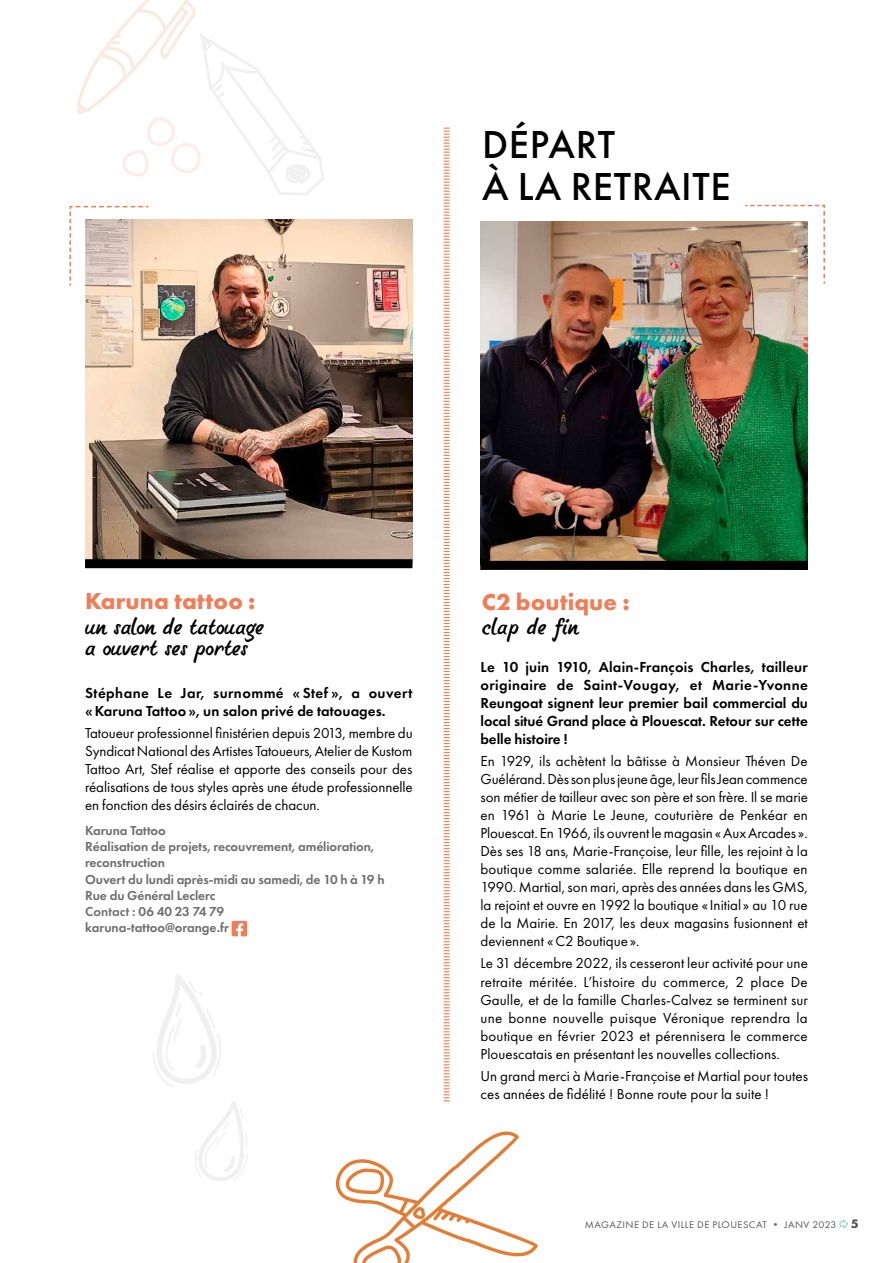
<style>
.page{position:relative;width:893px;height:1263px;background:#fff}
.page>*{position:absolute;margin:0;border:0;box-sizing:border-box;transform-origin:0 0}
.t1{font:500 40.5px/42px "Futura PT";letter-spacing:.015em;color:#000}
.t2{font:25.65px/21px "Hello Font ID Qing Hua Xing Kai";letter-spacing:-.005em;color:#000;scale:1.05 1}
.t3{font:700 24px "Futura PT";letter-spacing:.005em;color:#ef7d58}
.t4{font:15px/18px "Futura PT";letter-spacing:.005em;color:#000;text-align:justify}
.t5{font:600 15px/18px "Futura PT";letter-spacing:.005em;color:#000;text-align:justify}
.t6{font:600 13.5px/16.2px "Futura PT";letter-spacing:-.005em;color:#6e6c6c}
.t7{font:10.05px "Futura PT";letter-spacing:.04em;color:#575756;scale:1.05 1}
.s1{color:#757474}
.s2{font-size:10.35px;color:#706f6f}
.s3{font-weight:700;font-size:12.9px}
</style>
<div class="page">
<svg style="left:232px;top:921px;width:15px;height:15px"></svg>
<img style="left:85px;top:220px;width:328px;height:342px">
<svg style="left:443px;top:127px;width:7px;height:975px"></svg>
<svg style="left:336px;top:1131px;width:202px;height:132px"></svg>
<svg style="left:76px;top:0;width:248px;height:195px"></svg>
<svg style="left:153px;top:975px;width:68px;height:112px"></svg>
<svg style="left:195px;top:1101px;width:53px;height:80px"></svg>
<svg style="left:744px;top:204px;width:81px;height:80px"></svg>
<div style="left:85px;top:559px;width:327px;height:9px;background:#000"></div>
<img style="left:480px;top:222px;width:328px;height:339px">
<svg style="left:69px;top:205px;width:81px;height:82px"></svg>
<div style="left:480px;top:561px;width:328px;height:9px;background:#000"></div>
<svg style="left:839px;top:1219px;width:9px;height:9px"></svg>
<h1 class="t1" style="left:482px;top:124px;width:250px">DÉPART<br>À LA RETRAITE</h1>
<h3 class="t3" style="left:85px;top:586px;width:172px">Karuna tattoo :</h3>
<h2 class="t2" style="left:85px;top:616px;width:172px">un salon de tatouage a ouvert ses portes</h2>
<p class="t5" style="left:85px;top:684px;width:329px">Stéphane Le Jar, surnommé « Stef », a ouvert «Karuna Tattoo», un salon privé de tatouages.</p>
<p class="t4" style="left:85px;top:724px;width:329px">Tatoueur professionnel finistérien depuis 2013, membre du Syndicat National des Artistes Tatoueurs, Atelier de Kustom Tattoo Art, Stef réalise et apporte des conseils pour des réalisations de tous styles après une étude professionnelle en fonction des désirs éclairés de chacun.</p>
<p class="t6" style="left:85px;top:822px;width:301px">Karuna Tattoo<br>Réalisation de projets, recouvrement, amélioration, reconstruction<br>Ouvert du lundi après-midi au samedi, de 10 h à 19 h<br>Rue du Général Leclerc<br><span class="s1">Contact :</span> 06 40 23 74 79<br>karuna-tattoo@orange.fr</p>
<h3 class="t3" style="left:482px;top:587px;width:149px">C2 boutique :</h3>
<h2 class="t2" style="left:482px;top:617px;width:94px">clap de fin</h2>
<p class="t5" style="left:480px;top:658px;width:329px">Le 10 juin 1910, Alain-François Charles, tailleur originaire de Saint-Vougay, et Marie-Yvonne Reungoat signent leur premier bail commercial du local situé Grand place à Plouescat. Retour sur cette belle histoire !</p>
<p class="t4" style="left:480px;top:752px;width:329px">En 1929, ils achètent la bâtisse à Monsieur Théven De Guélérand. Dès son plus jeune âge, leur fils Jean commence son métier de tailleur avec son père et son frère. Il se marie en 1961 à Marie Le Jeune, couturière de Penkéar en Plouescat. En 1966, ils ouvrent le magasin «Aux Arcades ».<br>Dès ses 18 ans, Marie-Françoise, leur fille, les rejoint à la boutique comme salariée. Elle reprend la boutique en 1990. Martial, son mari, après des années dans les GMS, la rejoint et ouvre en 1992 la boutique « Initial » au 10 rue de la Mairie. En 2017, les deux magasins fusionnent et deviennent «C2 Boutique ».</p>
<p class="t4" style="left:480px;top:954px;width:329px">Le 31 décembre 2022, ils cesseront leur activité pour une retraite méritée. L’histoire du commerce, 2 place De Gaulle, et de la famille Charles-Calvez se terminent sur une bonne nouvelle puisque Véronique reprendra la boutique en février 2023 et pérennisera le commerce Plouescatais en présentant les nouvelles collections.</p>
<p class="t4" style="left:480px;top:1067px;width:329px">Un grand merci à Marie-Françoise et Martial pour toutes ces années de fidélité ! Bonne route pour la suite !</p>
<p class="t7" style="left:585px;top:1219px;width:262px">MAGAZINE DE LA VILLE DE PLOUESCAT <span class="s2">•</span> JANV 2023 <span class="s3">5</span></p>
</div>
